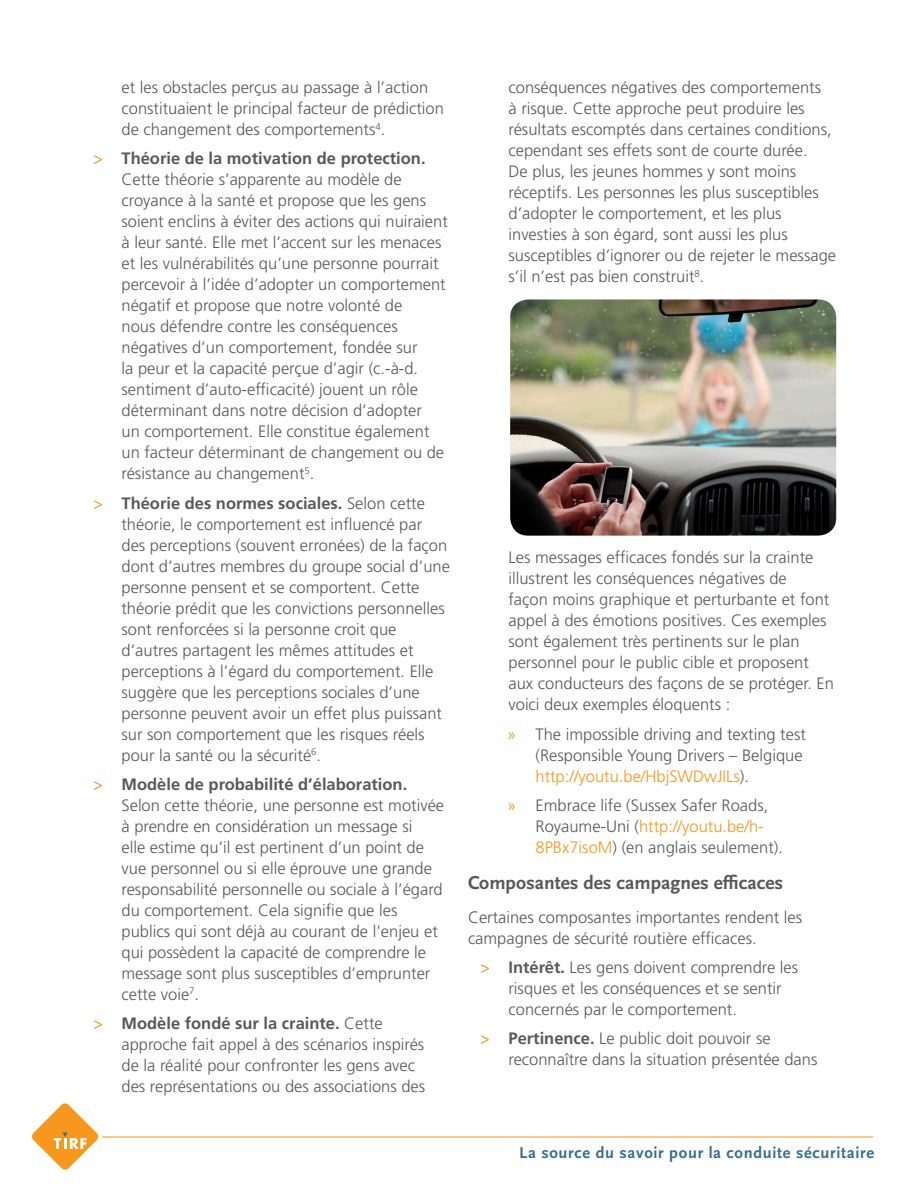
<style>
.page{position:relative;width:918px;height:1188px;background:#fff}
.page>*{position:absolute;margin:0;border:0;box-sizing:border-box;transform-origin:0 0}
.HEADER_2{font:700 19.5px "Scala Sans OT";color:#57585a}
.BODY_COPY{font:300 16.5px/21px "Frutiger LT Std";color:#57585a}
.t1{font:700 16.5px "Scala Sans OT";letter-spacing:.04em;color:#386e8f}
.s1{font-family:"Myriad Pro";font-weight:400;color:#ed8b00}
.s2{font-weight:700}
.s3{color:#ed8b00}
.s4{color:#f7971d}
</style>
<div class="page">
<hr style="left:102px;top:1137px;width:771px;height:1px;background:#f7971d">
<svg style="left:32px;top:1103px;width:67px;height:67px"></svg>
<img style="left:510px;top:299px;width:326px;height:237px">
<p class="BODY_COPY" style="left:122px;top:77px;width:324px">et les obstacles perçus au passage à l’action constituaient le principal facteur de prédiction de changement des comportements<sup>4</sup>.</p>
<p class="BODY_COPY" style="left:122px;top:149px;width:328px;text-indent:-28px"><span class="s1">&gt;</span> <span class="s2">Théorie de la motivation de protection.<br></span>Cette théorie s’apparente au modèle de croyance à la santé et propose que les gens soient enclins à éviter des actions qui nuiraient à leur santé. Elle met l’accent sur les menaces et les vulnérabilités qu’une personne pourrait percevoir à l’idée d’adopter un comportement négatif et propose que notre volonté de<br>nous défendre contre les conséquences négatives d’un comportement, fondée sur<br>la peur et la capacité perçue d’agir (c.-à-d. sentiment d’auto-efficacité) jouent un rôle déterminant dans notre décision d’adopter<br>un comportement. Elle constitue également un facteur déterminant de changement ou de résistance au changement<sup>5</sup>.</p>
<p class="BODY_COPY" style="left:122px;top:493px;width:330px;text-indent:-28px"><span class="s1">&gt;</span> <span class="s2">Théorie des normes sociales.</span> Selon cette théorie, le comportement est influencé par des perceptions (souvent erronées) de la façon dont d’autres membres du groupe social d’une personne pensent et se comportent. Cette théorie prédit que les convictions personnelles sont renforcées si la personne croit que d’autres partagent les mêmes attitudes et perceptions à l’égard du comportement. Elle suggère que les perceptions sociales d’une personne peuvent avoir un effet plus puissant sur son comportement que les risques réels pour la santé ou la sécurité<sup>6</sup>.</p>
<p class="BODY_COPY" style="left:122px;top:774px;width:324px;text-indent:-28px"><span class="s1">&gt;</span> <span class="s2">Modèle de probabilité d’élaboration.<br></span>Selon cette théorie, une personne est motivée à prendre en considération un message si<br>elle estime qu’il est pertinent d’un point de vue personnel ou si elle éprouve une grande responsabilité personnelle ou sociale à l’égard du comportement. Cela signifie que les publics qui sont déjà au courant de l’enjeu et qui possèdent la capacité de comprendre le message sont plus susceptibles d’emprunter cette voie<sup>7</sup>.</p>
<p class="BODY_COPY" style="left:122px;top:1013px;width:305px;text-indent:-28px"><span class="s1">&gt;</span> <span class="s2">Modèle fondé sur la crainte.</span> Cette approche fait appel à des scénarios inspirés de la réalité pour confronter les gens avec des représentations ou des associations des</p>
<p class="BODY_COPY" style="left:508px;top:77px;width:329px">conséquences négatives des comportements<br>à risque. Cette approche peut produire les résultats escomptés dans certaines conditions, cependant ses effets sont de courte durée.<br>De plus, les jeunes hommes y sont moins réceptifs. Les personnes les plus susceptibles d’adopter le comportement, et les plus investies à son égard, sont aussi les plus susceptibles d’ignorer ou de rejeter le message s’il n’est pas bien construit<sup>8</sup>.</p>
<p class="BODY_COPY" style="left:508px;top:548px;width:327px">Les messages efficaces fondés sur la crainte illustrent les conséquences négatives de<br>façon moins graphique et perturbante et font appel à des émotions positives. Ces exemples sont également très pertinents sur le plan personnel pour le public cible et proposent aux conducteurs des façons de se protéger. En voici deux exemples éloquents :</p>
<p class="BODY_COPY" style="left:536px;top:724px;width:272px;text-indent:-28px"><span class="s3">»</span> The impossible driving and texting test (Responsible Young Drivers – Belgique <span class="s4">http://youtu.be/HbjSWDwJILs</span>).</p>
<p class="BODY_COPY" style="left:536px;top:795px;width:249px;text-indent:-28px"><span class="s3">»</span> Embrace life (Sussex Safer Roads,<br>Royaume-Uni (<span class="s4">http://youtu.be/h-<br>8PBx7isoM</span>) (en anglais seulement).</p>
<p class="HEADER_2" style="left:468px;top:871px;width:317px">Composantes des campagnes efficaces</p>
<p class="BODY_COPY" style="left:468px;top:907px;width:336px">Certaines composantes importantes rendent les campagnes de sécurité routière efficaces.</p>
<p class="BODY_COPY" style="left:508px;top:957px;width:291px;text-indent:-28px"><span class="s1">&gt;</span> <span class="s2">Intérêt.</span> Les gens doivent comprendre les risques et les conséquences et se sentir concernés par le comportement.</p>
<p class="BODY_COPY" style="left:508px;top:1028px;width:310px;text-indent:-28px"><span class="s1">&gt;</span> <span class="s2">Pertinence.</span> Le public doit pouvoir se reconnaître dans la situation présentée dans</p>
<p class="t1" style="left:519px;top:1143px;width:356px">La source du savoir pour la conduite sécuritaire</p>
</div>
